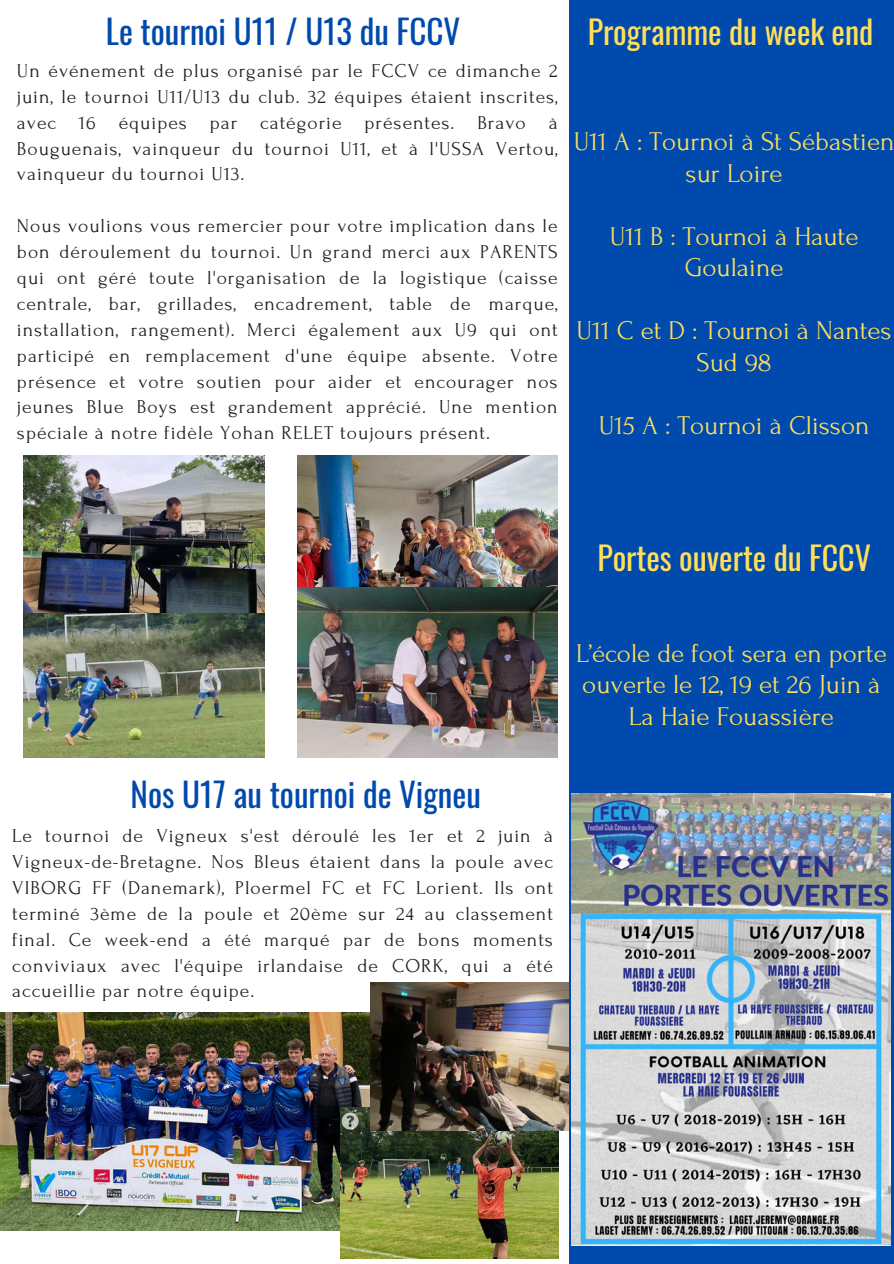
<style>
.page{position:relative;width:894px;height:1264px;background:#fff}
.page>*{position:absolute;margin:0;border:0;box-sizing:border-box;transform-origin:0 0}
.t1{font:33.15px "Oswald";color:#004aad}
.t2{font:31.95px "Oswald";color:#ffde59}
.t3{font:27px/31.5px "Forum";color:#ffde59;text-align:center}
.t4{font:19.65px/25.8px "Forum";letter-spacing:.05em;color:#1f1c21;text-align:justify}
</style>
<div class="page">
<div style="left:569px;top:0;width:324px;height:1263px;background:#004aad"></div>
<img style="left:24px;top:456px;width:240px;height:157px">
<img style="left:297px;top:456px;width:260px;height:131px">
<img style="left:297px;top:587px;width:260px;height:170px">
<img style="left:24px;top:613px;width:240px;height:144px">
<img style="left:0;top:1012px;width:370px;height:218px">
<img style="left:340px;top:1107px;width:218px;height:150px">
<img style="left:370px;top:982px;width:198px;height:148px">
<img style="left:571px;top:794px;width:319px;height:451px">
<p class="t1" style="left:106px;top:6px;width:356px">Le tournoi U11 / U13 du FCCV</p>
<h1 class="t2" style="left:587px;top:7px;width:287px">Programme du week end</h1>
<p class="t4" style="left:17px;top:58px;width:542px">Un événement de plus organisé par le FCCV ce dimanche 2 juin, le tournoi U11/U13 du club. 32 équipes étaient inscrites, avec 16 équipes par catégorie présentes. Bravo à Bouguenais, vainqueur du tournoi U11, et à l'USSA Vertou, vainqueur du tournoi U13.</p>
<h1 class="t4" style="left:17px;top:213px;width:542px">Nous voulions vous remercier pour votre implication dans le bon déroulement du tournoi. Un grand merci aux PARENTS qui ont géré toute l'organisation de la logistique (caisse centrale, bar, grillades, encadrement, table de marque, installation, rangement). Merci également aux U9 qui ont participé en remplacement d'une équipe absente. Votre présence et votre soutien pour aider et encourager nos jeunes Blue Boys est grandement apprécié. Une mention spéciale à notre fidèle Yohan RELET toujours présent.</h1>
<p class="t3" style="left:573px;top:126px;width:322px">U11 A : Tournoi à St Sébastien sur Loire</p>
<p class="t3" style="left:609px;top:221px;width:250px">U11 B : Tournoi à Haute<br>Goulaine</p>
<p class="t3" style="left:576px;top:315px;width:316px">U11 C et D : Tournoi à Nantes<br>Sud 98</p>
<p class="t3" style="left:598px;top:410px;width:272px">U15 A : Tournoi à Clisson</p>
<p class="t2" style="left:597px;top:533px;width:275px">Portes ouverte du FCCV</p>
<p class="t1" style="left:130px;top:768px;width:352px">Nos U17 au tournoi de Vigneu</p>
<p class="t4" style="left:12px;top:823px;width:542px">Le tournoi de Vigneux s'est déroulé les 1er et 2 juin à Vigneux-de-Bretagne. Nos Bleus étaient dans la poule avec VIBORG FF (Danemark), Ploermel FC et FC Lorient. Ils ont terminé 3ème de la poule et 20ème sur 24 au classement final. Ce week-end a été marqué par de bons moments conviviaux avec l'équipe irlandaise de CORK, qui a été accueillie par notre équipe.</p>
<p class="t3" style="left:576px;top:637px;width:312px">L’école de foot sera en porte ouverte le 12, 19 et 26 Juin à<br>La Haie Fouassière</p>
</div>
